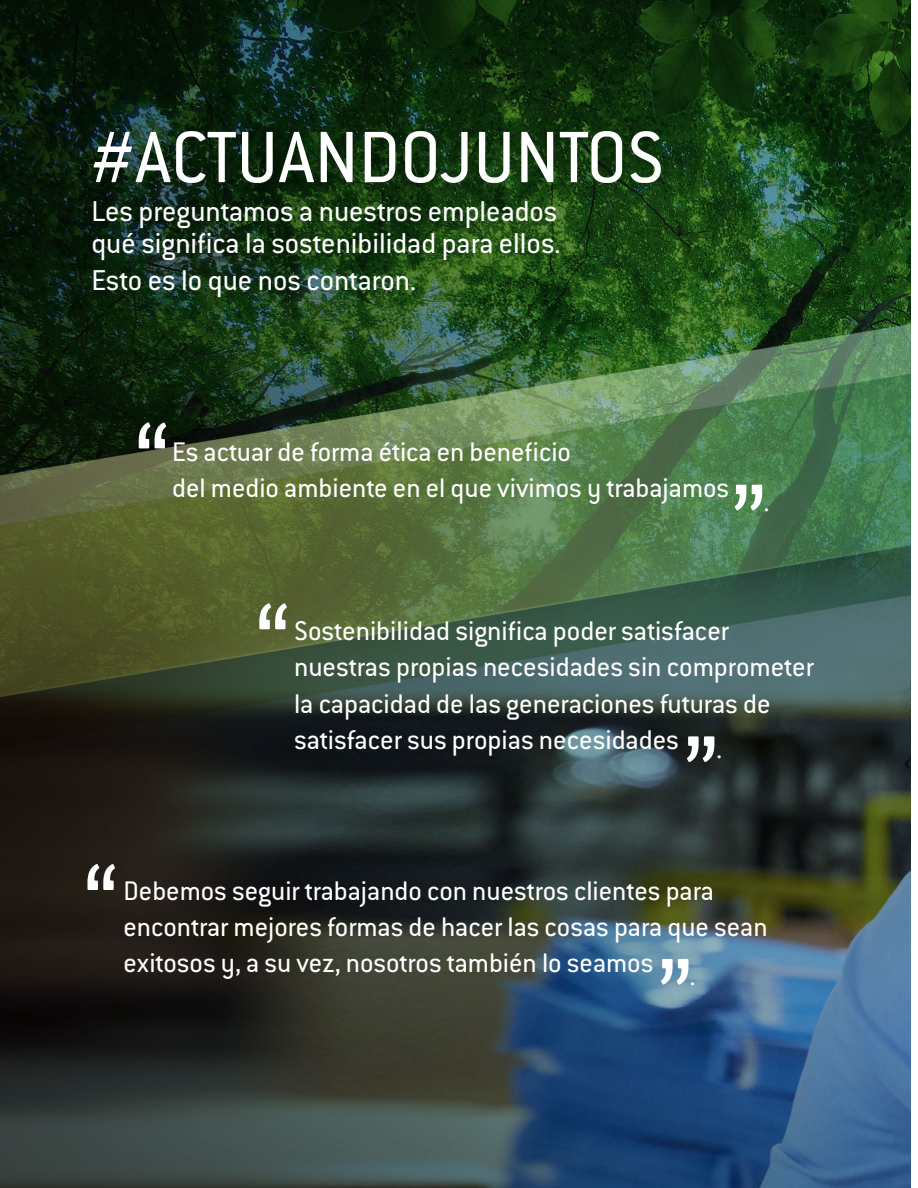
<style>
.page{position:relative;width:918px;height:1188px;background:#fff}
.page>*{position:absolute;margin:0;border:0;box-sizing:border-box;transform-origin:0 0}
.t1{font:79.8px "Conduit ITC Std";color:#fff}
.t2{font:31.5px/31.5px "Conduit ITC Std";color:#fff}
.t3{font:29.7px/36.3px "Conduit ITC Std";color:#fff}
.t4{font:29.55px/36px "Conduit ITC Std";color:#fff}
</style>
<div class="page">
<img style="left:0;top:0;width:911px;height:1188px">
<svg style="left:87px;top:864px;width:28px;height:26px"></svg>
<svg style="left:735px;top:485px;width:27px;height:26px"></svg>
<svg style="left:687px;top:736px;width:27px;height:26px"></svg>
<svg style="left:139px;top:422px;width:27px;height:26px"></svg>
<svg style="left:259px;top:603px;width:28px;height:26px"></svg>
<svg style="left:661px;top:959px;width:27px;height:26px"></svg>
<h1 class="t1" style="left:91px;top:109px;width:575px">#ACTUANDOJUNTOS</h1>
<p class="t2" style="left:91px;top:195px;width:471px">Les preguntamos a nuestros empleados qué significa la sostenibilidad para ellos.</p>
<p class="t2" style="left:91px;top:264px;width:326px">Esto es lo que nos contaron.</p>
<p class="t4" style="left:172px;top:433px;width:559px">Es actuar de forma ética en beneficio<br>del medio ambiente en el que vivimos y trabajamos</p>
<p class="t4" style="left:764px;top:483px;width:7px">.</p>
<p class="t3" style="left:294px;top:612px;width:521px">Sostenibilidad significa poder satisfacer nuestras propias necesidades sin comprometer la capacidad de las generaciones futuras de satisfacer sus propias necesidades</p>
<p class="t4" style="left:717px;top:730px;width:7px">.</p>
<p class="t4" style="left:124px;top:872px;width:646px">Debemos seguir trabajando con nuestros clientes para encontrar mejores formas de hacer las cosas para que sean exitosos y, a su vez, nosotros también lo seamos</p>
<p class="t4" style="left:690px;top:957px;width:7px">.</p>
</div>
